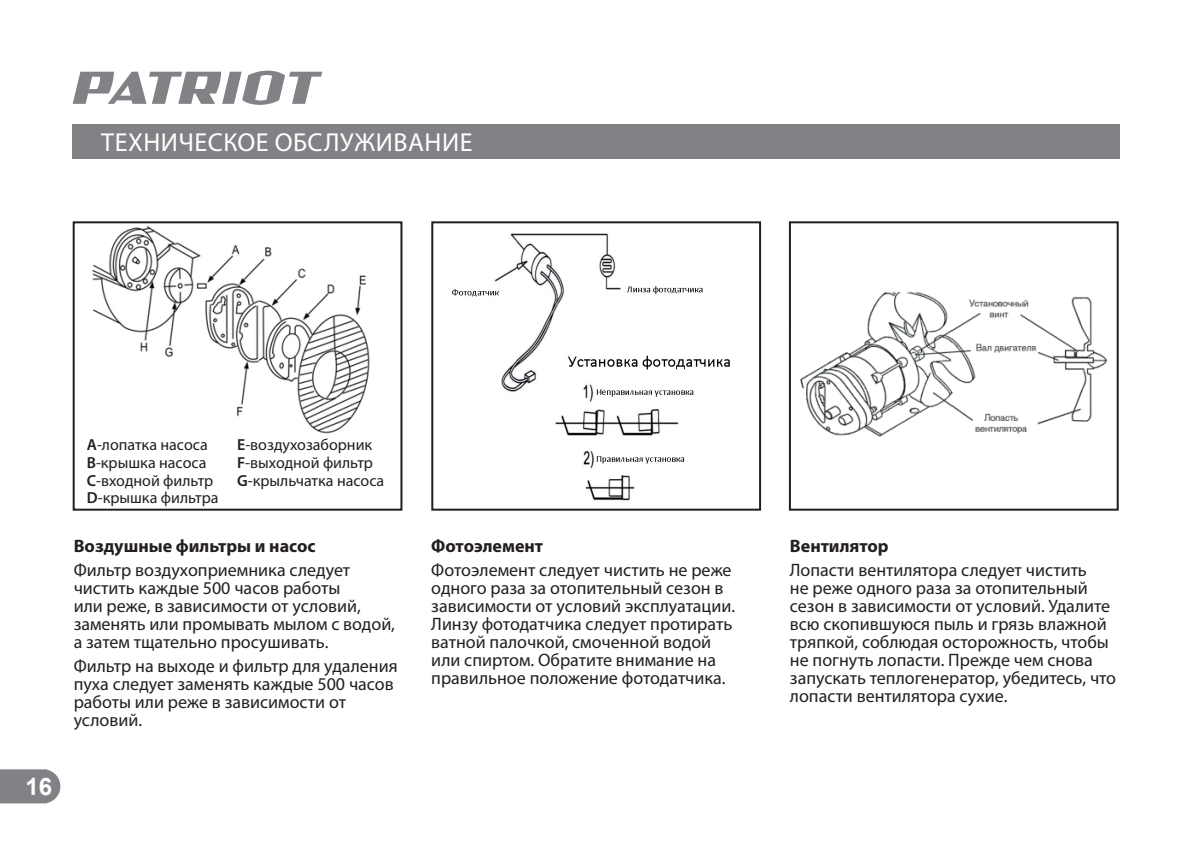
<style>
.page{position:relative;width:1190px;height:841px;background:#fff}
.page>*{position:absolute;margin:0;border:0;box-sizing:border-box;transform-origin:0 0}
.t1{font:26px "Myriad Pro";letter-spacing:.02em;color:#fff}
.t2{font:700 24px "Arial";color:#fff}
.t3{font:18px/18px "Myriad Pro";color:#231f20}
.t4{font:700 18px "Myriad Pro";color:#231f20}
.t5{font:16px/17.6px "Myriad Pro";color:#231f20}
.s1{font-weight:600}
</style>
<div class="page">
<img style="left:92px;top:226px;width:278px;height:208px">
<img style="left:800px;top:285px;width:319px;height:156px">
<img style="left:452px;top:233px;width:278px;height:268px">
<svg style="left:0;top:769px;width:60px;height:33px;background:#87898c"></svg>
<div style="left:73px;top:124px;width:1046px;height:34px;background:#808285"></div>
<svg style="left:73px;top:71px;width:249px;height:34px"></svg>
<div style="left:73px;top:221px;width:329px;height:289px;border:2px solid #231f20"></div>
<div style="left:431px;top:221px;width:330px;height:289px;border:2px solid #231f20"></div>
<div style="left:789px;top:221px;width:329px;height:289px;border:2px solid #231f20"></div>
<h1 class="t1" style="left:101px;top:126px;width:373px">ТЕХНИЧЕСКОЕ ОБСЛУЖИВАНИЕ</h1>
<h2 class="t2" style="left:25px;top:770px;width:28px">16</h2>
<p class="t5" style="left:87px;top:435px;width:133px"><span class="s1">А</span>-лопатка насоса<br><span class="s1">В</span>-крышка насоса<br><span class="s1">С</span>-входной фильтр<br><span class="s1">D</span>-крышка фильтра</p>
<p class="t5" style="left:237px;top:435px;width:149px"><span class="s1">E</span>-воздухозаборник<br><span class="s1">F</span>-выходной фильтр<br><span class="s1">G</span>-крыльчатка насоса</p>
<p class="t4" style="left:74px;top:536px;width:243px">Воздушные фильтры и насос</p>
<p class="t3" style="left:74px;top:560px;width:323px">Фильтр воздухоприемника следует чистить каждые 500 часов работы<br>или реже, в зависимости от условий, заменять или промывать мылом с водой, а затем тщательно просушивать.</p>
<p class="t3" style="left:74px;top:656px;width:325px">Фильтр на выходе и фильтр для удаления пуха следует заменять каждые 500 часов работы или реже в зависимости от условий.</p>
<p class="t4" style="left:431px;top:536px;width:113px">Фотоэлемент</p>
<p class="t3" style="left:431px;top:560px;width:305px">Фотоэлемент следует чистить не реже одного раза за отопительный сезон в зависимости от условий эксплуатации.<br>Линзу фотодатчика следует протирать ватной палочкой, смоченной водой или спиртом. Обратите внимание на правильное положение фотодатчика.</p>
<p class="t4" style="left:790px;top:536px;width:100px">Вентилятор</p>
<p class="t3" style="left:790px;top:560px;width:328px">Лопасти вентилятора следует чистить<br>не реже одного раза за отопительный сезон в зависимости от условий. Удалите всю скопившуюся пыль и грязь влажной тряпкой, соблюдая осторожность, чтобы не погнуть лопасти. Прежде чем снова запускать теплогенератор, убедитесь, что лопасти вентилятора сухие.</p>
</div>
